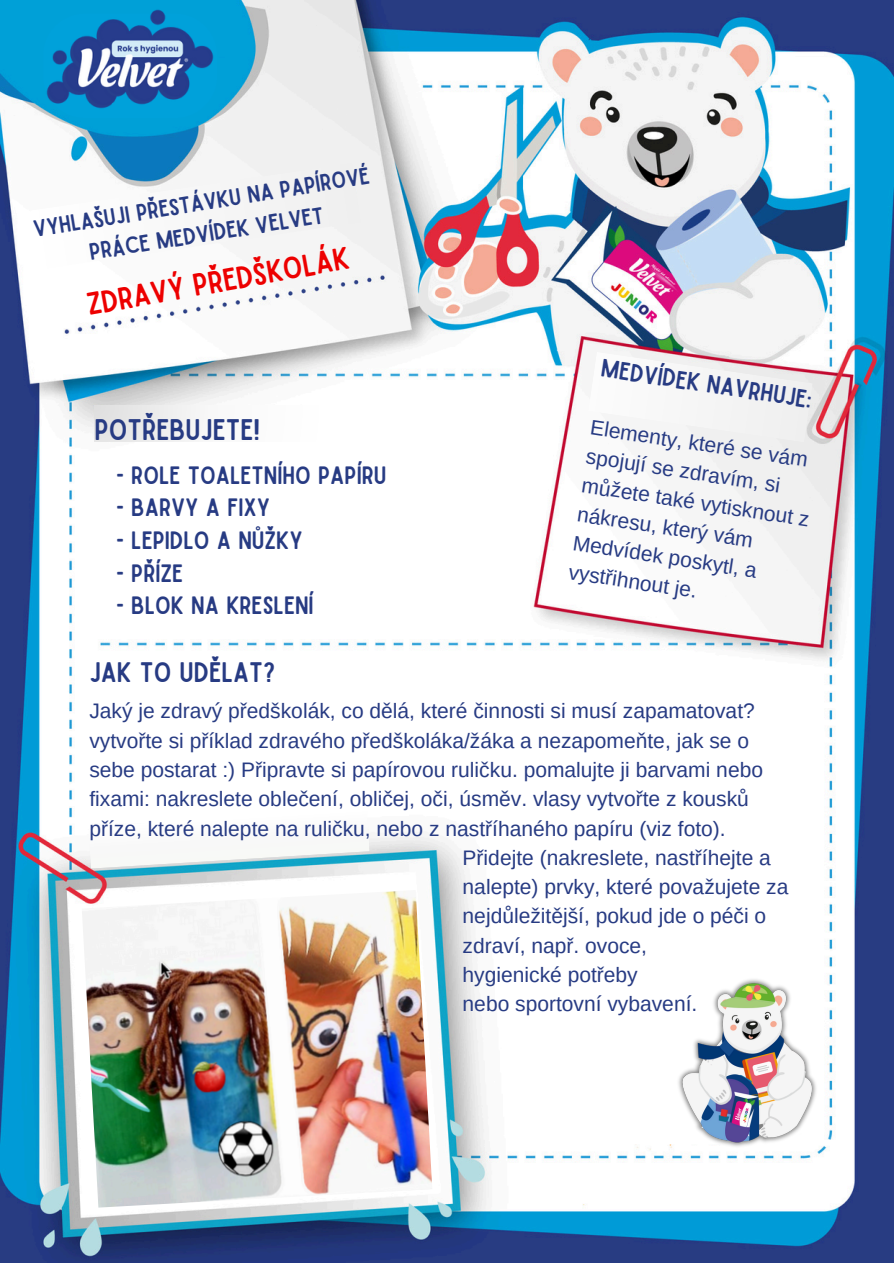
<style>
.page{position:relative;width:894px;height:1264px;background:#fff}
.page>*{position:absolute;margin:0;border:0;box-sizing:border-box;transform-origin:0 0}
.t1{font:30px "Sailors";color:#ed0000}
.t2{font:28.5px "Sailors";color:#273b83}
.t3{font:27px "Sailors";color:#273b83}
.t4{font:24px "Sailors";color:#273b83}
.t5{font:22.5px/31.5px "Sailors";color:#273b83;text-align:center}
.t6{font:21px/29.2px "Arimo";color:#273b83}
</style>
<div class="page">
<img style="left:0;top:0;width:893px;height:1262px">
<svg style="left:536px;top:977px;width:136px;height:167px"></svg>
<svg style="left:588px;top:352px;width:224px;height:90px"></svg>
<img style="left:30px;top:0;width:199px;height:117px">
<svg style="left:30px;top:163px;width:330px;height:106px"></svg>
<img style="left:672px;top:972px;width:181px;height:189px">
<div style="left:89px;top:666px;width:182px;height:57px;background:#fff"></div>
<div style="left:94px;top:405px;width:229px;height:36px;background:linear-gradient(to right,#e4e4e4,#fff)"></div>
<svg style="left:88px;top:809px;width:281px;height:59px"></svg>
<img style="left:82px;top:890px;width:350px;height:317px">
<h1 class="t5" style="left:31px;top:214px;width:341px;rotate:-9deg">VYHLAŠUJI PŘESTÁVKU NA PAPÍROVÉ<br>PRÁCE MEDVÍDEK VELVET</h1>
<h2 class="t1" style="left:85px;top:293px;width:267px;rotate:-10deg">ZDRAVÝ PŘEDŠKOLÁK</h2>
<h2 class="t2" style="left:94px;top:419px;width:167px">POTŘEBUJETE!</h2>
<p class="t4" style="left:116px;top:466px;width:272px">- ROLE TOALETNÍHO PAPÍRU</p>
<p class="t4" style="left:116px;top:498px;width:156px">- BARVY A FIXY</p>
<p class="t4" style="left:116px;top:531px;width:188px">- LEPIDLO A NŮŽKY</p>
<p class="t4" style="left:116px;top:564px;width:69px">- PŘÍZE</p>
<p class="t4" style="left:116px;top:596px;width:199px">- BLOK NA KRESLENÍ</p>
<h1 class="t3" style="left:89px;top:662px;width:187px">JAK TO UDĚLAT?</h1>
<p class="t4" style="left:603px;top:358px;width:214px;rotate:9deg">MEDVÍDEK NAVRHUJE:</p>
<p class="t6" style="left:593px;top:412px;width:221px;rotate:9deg">Elementy, které se vám</p>
<p class="t6" style="left:584px;top:469px;width:231px;rotate:9deg">můžete také vytisknout z nákresu, který vám<br>Medvídek poskytl, a vystřihnout je.</p>
<p class="t6" style="left:588px;top:440px;width:197px;rotate:9deg">spojují se zdravím, si</p>
<p class="t6" style="left:89px;top:696px;width:675px">Jaký je zdravý předškolák, co dělá, které činnosti si musí zapamatovat? vytvořte si příklad zdravého předškoláka/žáka a nezapomeňte, jak se o sebe postarat :) Připravte si papírovou ruličku. pomalujte ji barvami nebo fixami: nakreslete oblečení, obličej, oči, úsměv. vlasy vytvořte z kousků příze, které nalepte na ruličku, nebo z nastříhaného papíru (viz foto).</p>
<p class="t6" style="left:462px;top:842px;width:327px">Přidejte (nakreslete, nastříhejte a nalepte) prvky, které považujete za nejdůležitější, pokud jde o péči o zdraví, např. ovoce,</p>
<p class="t6" style="left:462px;top:959px;width:177px">hygienické potřeby</p>
<p class="t6" style="left:462px;top:989px;width:236px">nebo sportovní vybavení.</p>
</div>
